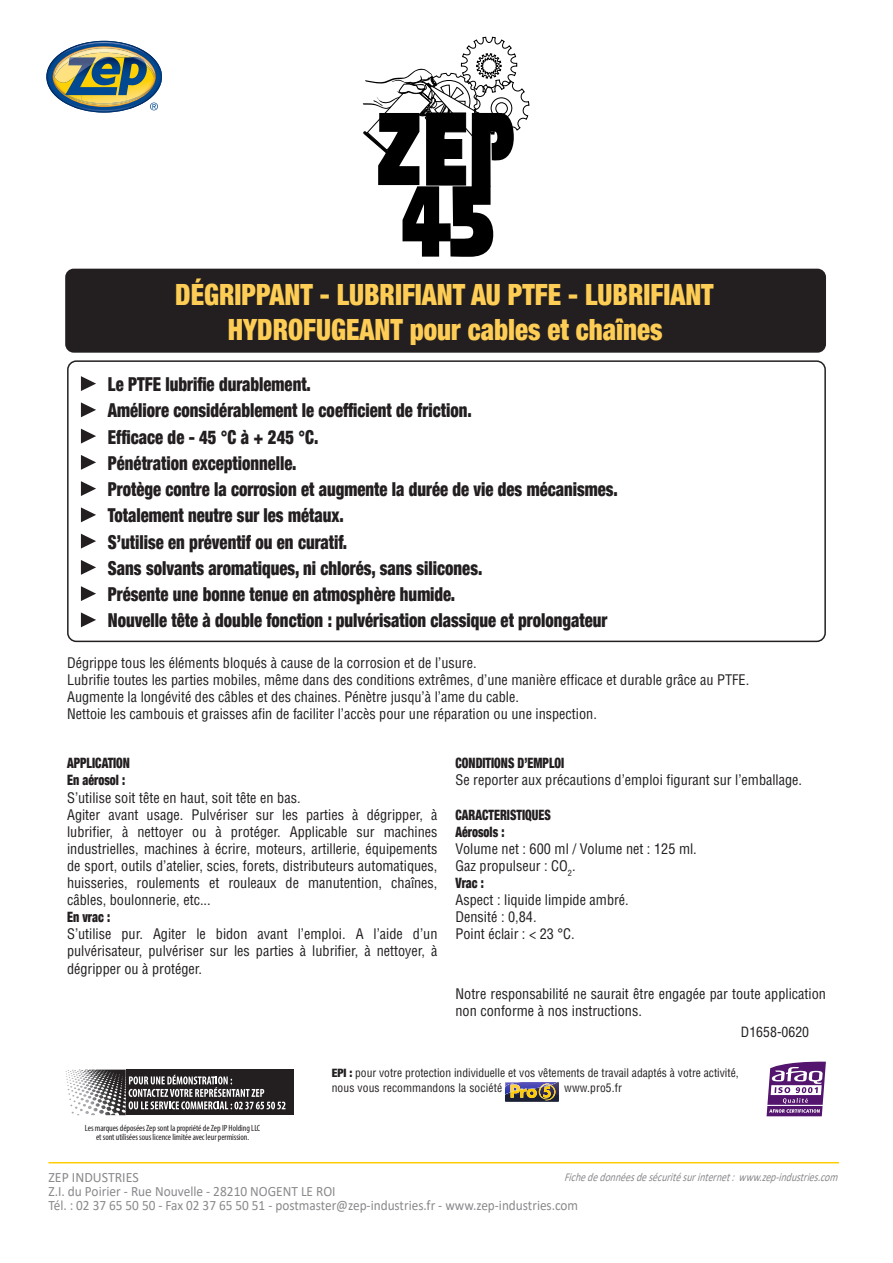
<style>
.page{position:relative;width:893px;height:1263px;background:#fff}
.page>*{position:absolute;margin:0;border:0;box-sizing:border-box;transform-origin:0 0}
.t1{font:900 condensed 29.25px/35.1px "Helvetica Neue";color:#fecd55;text-align:center;scale:.92 1}
.t2{font:900 condensed 19.2px/26.2px "Helvetica Neue";color:#231f20;scale:.87 1}
.t3{font:condensed 14.25px/17.1px "Helvetica";color:#231f20}
.t4{font:14.25px/14.2px "Calibri";color:#8a8a8e}
.t5{font:900 condensed 14.25px/17.1px "Helvetica Neue";color:#231f20;scale:.84 1}
.t6{font:condensed 13.8px "Helvetica";color:#231f20}
.t7{font:italic 12px "Calibri";color:#8a8a8e;scale:.82 1}
.t8{font:condensed 11.55px/15px "Helvetica";color:#231f20}
.t9{font:condensed 9px/9px "Myriad Pro";letter-spacing:-.005em;color:#231f20;text-align:center}
.s1{font-family:"Helvetica Neue";font-weight:900}
</style>
<div class="page">
<hr style="left:48px;top:1162px;width:791px;height:1px;background:#fc0">
<svg style="left:150px;top:103px;width:8px;height:7px"></svg>
<img style="left:90px;top:41px;width:28px;height:1px">
<img style="left:46px;top:69px;width:2px;height:16px">
<img style="left:161px;top:70px;width:1px;height:13px">
<img style="left:79px;top:108px;width:50px;height:5px">
<img style="left:48px;top:61px;width:4px;height:31px">
<img style="left:80px;top:107px;width:48px;height:4px">
<img style="left:74px;top:42px;width:60px;height:4px">
<img style="left:52px;top:46px;width:104px;height:61px">
<img style="left:54px;top:77px;width:11px;height:6px">
<svg style="left:92px;top:46px;width:12px;height:1px"></svg>
<svg style="left:48px;top:65px;width:7px;height:13px"></svg>
<img style="left:54px;top:48px;width:99px;height:29px">
<svg style="left:65px;top:54px;width:96px;height:42px;background:#72846b"></svg>
<svg style="left:766px;top:1061px;width:60px;height:56px"></svg>
<hr style="left:767px;top:1105px;width:56px;height:1px;background:#fff">
<div style="left:126px;top:1069px;width:167px;height:46px;background:#231f20"></div>
<svg style="left:79px;top:1069px;width:206px;height:46px"></svg>
<svg style="left:505px;top:1082px;width:54px;height:20px"></svg>
<img style="left:505px;top:1082px;width:25px;height:5px">
<svg style="left:81px;top:376px;width:15px;height:15px"></svg>
<svg style="left:81px;top:402px;width:15px;height:15px"></svg>
<svg style="left:81px;top:429px;width:15px;height:14px"></svg>
<svg style="left:81px;top:455px;width:15px;height:15px"></svg>
<svg style="left:81px;top:481px;width:15px;height:15px"></svg>
<svg style="left:81px;top:507px;width:15px;height:15px"></svg>
<svg style="left:81px;top:534px;width:15px;height:14px"></svg>
<svg style="left:81px;top:560px;width:15px;height:15px"></svg>
<svg style="left:81px;top:586px;width:15px;height:15px"></svg>
<svg style="left:81px;top:612px;width:15px;height:15px"></svg>
<div style="left:67px;top:360px;width:759px;height:282px;border:2px solid #231f20;border-radius:9px"></div>
<svg style="left:362px;top:36px;width:168px;height:221px"></svg>
<div style="left:65px;top:269px;width:761px;height:84px;background:#231f20;border-radius:9px"></div>
<h1 class="t1" style="left:175px;top:276px;width:587px">DÉGRIPPANT - LUBRIFIANT AU PTFE - LUBRIFIANT<br>HYDROFUGEANT pour cables et chaînes</h1>
<p class="t2" style="left:108px;top:371px;width:588px">Le PTFE lubrifie durablement.<br>Améliore considérablement le coefficient de friction.<br>Efficace de - 45 °C à + 245 °C.<br>Pénétration exceptionnelle.<br>Protège contre la corrosion et augmente la durée de vie des mécanismes.<br>Totalement neutre sur les métaux.<br>S’utilise en préventif ou en curatif.<br>Sans solvants aromatiques, ni chlorés, sans silicones.<br>Présente une bonne tenue en atmosphère humide.<br>Nouvelle tête à double fonction : pulvérisation classique et prolongateur</p>
<p class="t3" style="left:67px;top:654px;width:684px">Dégrippe tous les éléments bloqués à cause de la corrosion et de l’usure.<br>Lubrifie toutes les parties mobiles, même dans des conditions extrêmes, d’une manière efficace et durable grâce au PTFE.<br>Augmente la longévité des câbles et des chaines. Pénètre jusqu’à l’ame du cable.<br>Nettoie les cambouis et graisses afin de faciliter l’accès pour une réparation ou une inspection.</p>
<p class="t5" style="left:67px;top:754px;width:76px">APPLICATION<br>En aérosol :</p>
<p class="t3" style="left:67px;top:789px;width:372px">S’utilise soit tête en haut, soit tête en bas.<br>Agiter avant usage. Pulvériser sur les parties à dégripper, à lubrifier, à nettoyer ou à protéger. Applicable sur machines industrielles, machines à écrire, moteurs, artillerie, équipements de sport, outils d’atelier, scies, forets, distributeurs automatiques, huisseries, roulements et rouleaux de manutention, chaînes, câbles, boulonnerie, etc...</p>
<p class="t5" style="left:67px;top:908px;width:53px">En vrac :</p>
<p class="t3" style="left:67px;top:925px;width:372px;text-align:justify">S’utilise pur. Agiter le bidon avant l’emploi. A l’aide d’un pulvérisateur, pulvériser sur les parties à lubrifier, à nettoyer, à dégripper ou à protéger.</p>
<p class="t5" style="left:455px;top:754px;width:131px">CONDITIONS D’EMPLOI</p>
<p class="t3" style="left:455px;top:771px;width:348px">Se reporter aux précautions d’emploi figurant sur l’emballage.</p>
<p class="t5" style="left:455px;top:806px;width:115px">CARACTERISTIQUES<br>Aérosols :</p>
<p class="t3" style="left:455px;top:840px;width:243px">Volume net : 600 ml / Volume net : 125 ml.<br>Gaz propulseur : CO<sub>2</sub>.</p>
<p class="t5" style="left:455px;top:874px;width:35px">Vrac :</p>
<p class="t3" style="left:455px;top:891px;width:175px">Aspect : liquide limpide ambré.<br>Densité : 0,84.<br>Point éclair : &lt; 23 °C.</p>
<p class="t3" style="left:455px;top:985px;width:372px">Notre responsabilité ne saurait être engagée par toute application non conforme à nos instructions.</p>
<p class="t6" style="left:741px;top:1024px;width:70px">D1658-0620</p>
<p class="t9" style="left:85px;top:1123px;width:177px">Les marques déposées Zep sont la propriété de Zep IP Holding LLC et sont utilisées sous licence limitée avec leur permission.</p>
<p class="t8" style="left:332px;top:1065px;width:408px"><span class="s1">EPI :</span> pour votre protection individuelle et vos vêtements de travail adaptés à votre activité, nous vous recommandons la société</p>
<p class="t8" style="left:564px;top:1080px;width:59px">www.pro5.fr</p>
<p class="t7" style="left:564px;top:1168px;width:340px">Fichededonnéesdesécuritésurinternet:www.zep-industries.com</p>
<p class="t4" style="left:48px;top:1169px;width:531px">ZEP INDUSTRIES<br>Z.I. du Poirier - Rue Nouvelle - 28210 NOGENT LE ROI<br>Tél. : 02 37 65 50 50 - Fax 02 37 65 50 51 - postmaster@zep-industries.fr - www.zep-industries.com</p>
</div>
